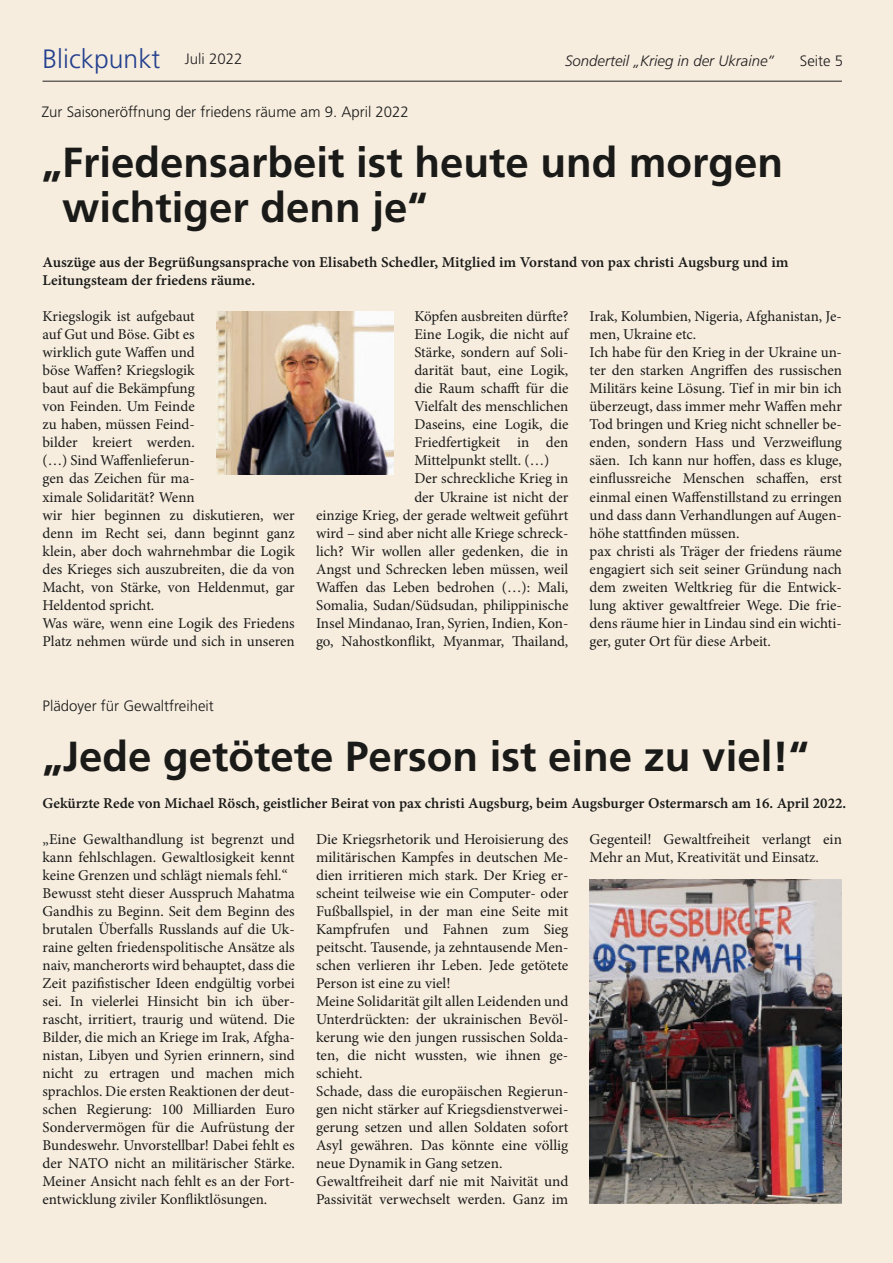
<style>
.page{position:relative;width:893px;height:1263px;background:#f6eddf}
.page>*{position:absolute;margin:0;border:0;box-sizing:border-box;transform-origin:0 0}
.t1{font:700 42px/45px "Frutiger LT Std";color:#1a1a18}
.t2{font:300 26.55px "Frutiger LT Std";color:#24408e}
.t3{font:15px/18px "Minion Pro";color:#1a1a18}
.t4{font:15px/18px "Minion Pro Semibold Capt";color:#1a1a18}
.t5{font:300 15px "Frutiger LT Std";color:#1a1a18}
.t6{font:italic 300 15px "Frutiger LT Std";color:#221f20}
.t7{font:300 15px "Frutiger LT Std";color:#221f20}
</style>
<div class="page">
<hr style="left:43px;top:81px;width:799px;height:1px;background:#221f20">
<img style="left:216px;top:312px;width:177px;height:162px">
<img style="left:590px;top:879px;width:251px;height:324px">
<h2 class="t2" style="left:43px;top:48px;width:201px">Blickpunkt <sup>Juli</sup> <sup>2022</sup></h2>
<p class="t6" style="left:565px;top:55px;width:211px">Sonderteil „Krieg in der Ukraine”</p>
<p class="t7" style="left:800px;top:55px;width:45px">Seite 5</p>
<p class="t5" style="left:42px;top:105px;width:369px">Zur Saisoneröffnung der friedens räume am 9. April 2022</p>
<h1 class="t1" style="left:62px;top:144px;width:723px;text-indent:-20px">„Friedensarbeit ist heute und morgen wichtiger denn je“</h1>
<p class="t4" style="left:43px;top:255px;width:747px">Auszüge aus der Begrüßungsansprache von Elisabeth Schedler, Mitglied im Vorstand von pax christi Augsburg und im<br>Leitungsteam der friedens räume.</p>
<p class="t3" style="left:43px;top:309px;width:254px">Kriegslogik ist aufgebaut<br>auf Gut und Böse. Gibt es<br>wirklich gute Waffen und<br>böse Waffen? Kriegslogik<br>baut auf die Bekämpfung<br>von Feinden. Um Feinde<br>zu haben, müssen Feind‐<br>bilder kreiert werden.<br>(…) Sind Waffenlieferun‐<br>gen das Zeichen für ma‐<br>ximale Solidarität? Wenn<br>wir hier beginnen zu diskutieren, wer denn im Recht sei, dann beginnt ganz klein, aber doch wahrnehmbar die Logik des Krieges sich auszubreiten, die da von<br>Macht, von Stärke, von Heldenmut, gar<br>Heldentod spricht.<br>Was wäre, wenn eine Logik des Friedens<br>Platz nehmen würde und sich in unseren</p>
<p class="t3" style="left:414px;top:309px;width:156px">Köpfen ausbreiten dürfte?</p>
<p class="t3" style="left:414px;top:327px;width:156px">Eine Logik, die nicht auf</p>
<p class="t3" style="left:414px;top:345px;width:156px">Stärke, sondern auf Soli‐</p>
<p class="t3" style="left:414px;top:363px;width:156px">darität baut, eine Logik,</p>
<p class="t3" style="left:414px;top:381px;width:156px">die Raum schafft für die</p>
<p class="t3" style="left:414px;top:399px;width:156px">Vielfalt des menschlichen</p>
<p class="t3" style="left:414px;top:417px;width:156px">Daseins, eine Logik, die</p>
<p class="t3" style="left:414px;top:435px;width:156px">Friedfertigkeit in den</p>
<p class="t3" style="left:414px;top:453px;width:137px">Mittelpunkt stellt. (…)</p>
<p class="t3" style="left:414px;top:471px;width:156px">Der schreckliche Krieg in</p>
<p class="t3" style="left:414px;top:489px;width:156px">der Ukraine ist nicht der</p>
<p class="t3" style="left:316px;top:507px;width:254px">einzige Krieg, der gerade weltweit geführt</p>
<p class="t3" style="left:316px;top:525px;width:254px">wird – sind aber nicht alle Kriege schreck‐</p>
<p class="t3" style="left:316px;top:543px;width:254px">lich? Wir wollen aller gedenken, die in</p>
<p class="t3" style="left:316px;top:561px;width:254px">Angst und Schrecken leben müssen, weil</p>
<p class="t3" style="left:316px;top:579px;width:254px">Waffen das Leben bedrohen (…): Mali,</p>
<p class="t3" style="left:316px;top:597px;width:254px">Somalia, Sudan/Südsudan, philippinische</p>
<p class="t3" style="left:316px;top:615px;width:254px">Insel Mindanao, Iran, Syrien, Indien, Kon‐</p>
<p class="t3" style="left:316px;top:633px;width:254px">go, Nahostkonflikt, Myanmar, Thailand,</p>
<p class="t3" style="left:590px;top:309px;width:254px">Irak, Kolumbien, Nigeria, Afghanistan, Je‐ men, Ukraine etc.<br>Ich habe für den Krieg in der Ukraine un‐ ter den starken Angriffen des russischen Militärs keine Lösung. Tief in mir bin ich überzeugt, dass immer mehr Waffen mehr Tod bringen und Krieg nicht schneller be‐ enden, sondern Hass und Verzweiflung säen. Ich kann nur hoffen, dass es kluge, einflussreiche Menschen schaffen, erst einmal einen Waffenstillstand zu erringen und dass dann Verhandlungen auf Augen‐ höhe stattfinden müssen.<br>pax christi als Träger der friedens räume engagiert sich seit seiner Gründung nach dem zweiten Weltkrieg für die Entwick‐ lung aktiver gewaltfreier Wege. Die frie‐ dens räume hier in Lindau sind ein wichti‐ ger, guter Ort für diese Arbeit.</p>
<p class="t5" style="left:43px;top:699px;width:173px">Plädoyer für Gewaltfreiheit</p>
<h1 class="t1" style="left:43px;top:738px;width:768px">„Jede getötete Person ist eine zu viel!“</h1>
<p class="t4" style="left:43px;top:795px;width:805px">Gekürzte Rede von Michael Rösch, geistlicher Beirat von pax christi Augsburg, beim Augsburger Ostermarsch am 16. April 2022.</p>
<p class="t3" style="left:43px;top:831px;width:254px">„Eine Gewalthandlung ist begrenzt und kann fehlschlagen. Gewaltlosigkeit kennt keine Grenzen und schlägt niemals fehl.“ Bewusst steht dieser Ausspruch Mahatma Gandhis zu Beginn. Seit dem Beginn des brutalen Überfalls Russlands auf die Uk‐ raine gelten friedenspolitische Ansätze als naiv, mancherorts wird behauptet, dass die Zeit pazifistischer Ideen endgültig vorbei sei. In vielerlei Hinsicht bin ich über‐ rascht, irritiert, traurig und wütend. Die Bilder, die mich an Kriege im Irak, Afgha‐ nistan, Libyen und Syrien erinnern, sind nicht zu ertragen und machen mich sprachlos. Die ersten Reaktionen der deut‐ schen Regierung: 100 Milliarden Euro Sondervermögen für die Aufrüstung der Bundeswehr. Unvorstellbar! Dabei fehlt es der NATO nicht an militärischer Stärke.<br>Meiner Ansicht nach fehlt es an der Fort‐ entwicklung ziviler Konfliktlösungen.</p>
<p class="t3" style="left:316px;top:831px;width:254px">Die Kriegsrhetorik und Heroisierung des militärischen Kampfes in deutschen Me‐ dien irritieren mich stark. Der Krieg er‐ scheint teilweise wie ein Computer- oder Fußballspiel, in der man eine Seite mit Kampfrufen und Fahnen zum Sieg peitscht. Tausende, ja zehntausende Men‐ schen verlieren ihr Leben. Jede getötete Person ist eine zu viel!<br>Meine Solidarität gilt allen Leidenden und Unterdrückten: der ukrainischen Bevöl‐ kerung wie den jungen russischen Solda‐ ten, die nicht wussten, wie ihnen ge‐ schieht.<br>Schade, dass die europäischen Regierun‐ gen nicht stärker auf Kriegsdienstverwei‐ gerung setzen und allen Soldaten sofort Asyl gewähren. Das könnte eine völlig neue Dynamik in Gang setzen.<br>Gewaltfreiheit darf nie mit Naivität und Passivität verwechselt werden. Ganz im</p>
<p class="t3" style="left:590px;top:831px;width:254px">Gegenteil! Gewaltfreiheit verlangt ein<br>Mehr an Mut, Kreativität und Einsatz.</p>
</div>
